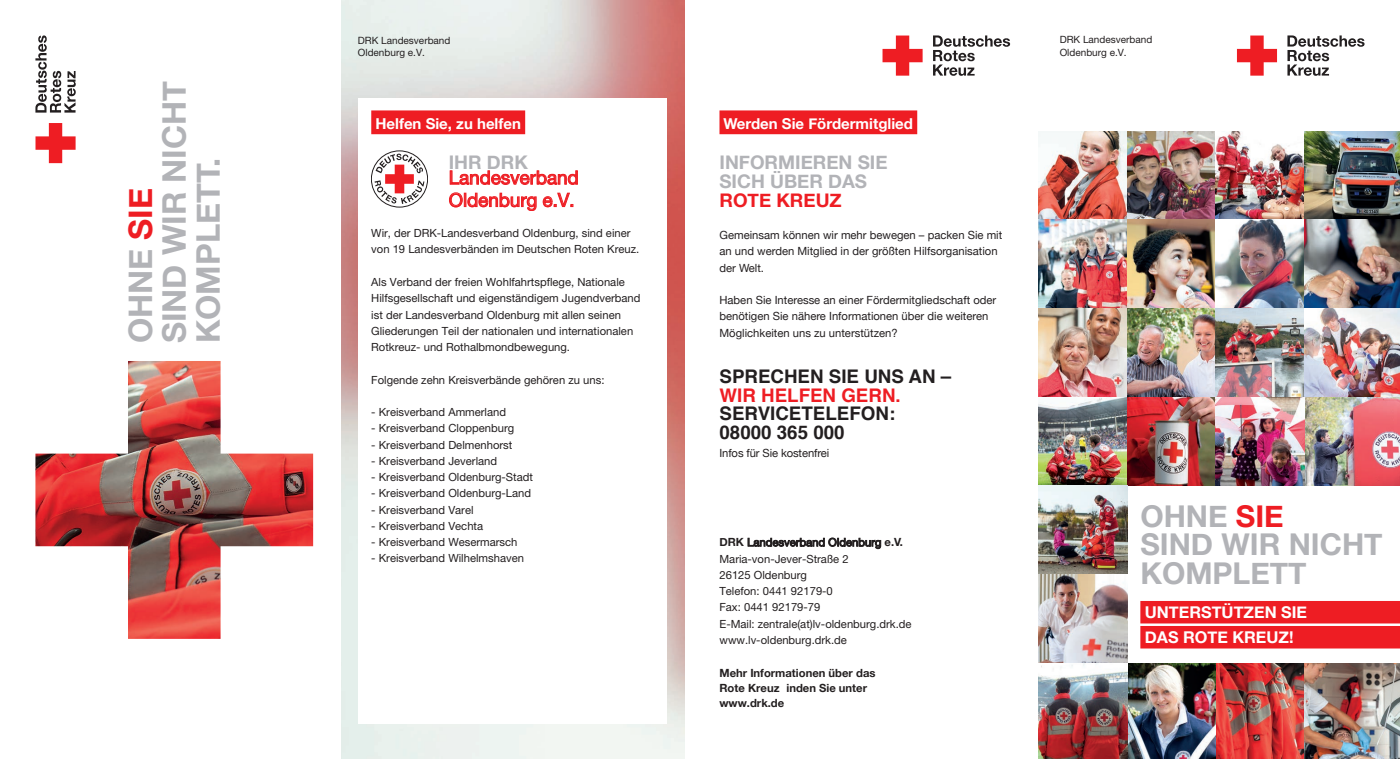
<style>
.page{position:relative;width:1400px;height:759px;background:#fff}
.page>*{position:absolute;margin:0;border:0;box-sizing:border-box;transform-origin:0 0}
.t1{font:700 32.5px/33.8px "Helvetica Neue";color:#b2b3b7}
.t2{font:700 30px/28.8px "Helvetica Neue";color:#b2b3b7}
.t3{font:700 18.75px/18.8px "Helvetica";color:#231f20}
.t4{font:700 18.75px/18.8px "Helvetica Neue";color:#b2b3b7}
.t5{font:18.75px/22.2px "Helvetica Neue LT";color:#ee1d23}
.t6{font:700 18.75px "Helvetica";color:#ee1d23}
.t7{font:700 18.75px "Helvetica Neue";color:#ee1d23}
.t8{font:700 16.25px/25px "Helvetica Neue";color:#fff}
.t9{font:700 15px "Helvetica Neue";color:#fff}
.t10{font:11.25px/16.2px "Helvetica Neue LT";color:#231f20}
.t11{font:11.25px/16.2px "Helvetica Neue";color:#231f20}
.t12{font:700 11.25px/15px "Helvetica Neue";color:#231f20}
.t13{font:10px/12.5px "Helvetica Neue LT";color:#231f20}
.s1{color:#ee1d23}
.s2{font-family:"Helvetica Neue"}
.s3{font-family:"Helvetica Neue";font-weight:700}
</style>
<div class="page">
<div style="left:1140px;top:600px;width:260px;height:23px;background:#ee1d23"></div>
<div style="left:1140px;top:625px;width:260px;height:23px;background:#ee1d23"></div>
<svg style="left:1237px;top:35px;width:40px;height:41px"></svg>
<svg style="left:1287px;top:35px;width:77px;height:41px"></svg>
<img style="left:1038px;top:131px;width:362px;height:354px">
<img style="left:1038px;top:485px;width:89px;height:178px">
<img style="left:1038px;top:663px;width:362px;height:95px">
<svg style="left:748px;top:537px;width:133px;height:11px"></svg>
<svg style="left:882px;top:35px;width:40px;height:41px"></svg>
<svg style="left:933px;top:35px;width:77px;height:41px"></svg>
<div style="left:719px;top:110px;width:198px;height:24px;background:#ee1d23"></div>
<img style="left:341px;top:0;width:343px;height:758px">
<div style="left:358px;top:98px;width:308px;height:625px;background:#fff"></div>
<svg style="left:450px;top:170px;width:128px;height:15px"></svg>
<svg style="left:449px;top:192px;width:88px;height:19px"></svg>
<svg style="left:543px;top:192px;width:30px;height:16px"></svg>
<svg style="left:373px;top:152px;width:60px;height:60px"></svg>
<div style="left:371px;top:151px;width:63px;height:63px;border:3px solid #fff;border-radius:50%"></div>
<div style="left:371px;top:110px;width:154px;height:24px;background:#ee1d23"></div>
<img style="left:35px;top:361px;width:278px;height:277px">
<svg style="left:35px;top:123px;width:41px;height:40px"></svg>
<svg style="left:35px;top:35px;width:41px;height:77px"></svg>
<svg style="left:371px;top:151px;width:56px;height:56px"></svg>
<div style="left:371px;top:151px;width:57px;height:56px;border:1px solid #231f20;border-radius:50%"></div>
<svg style="left:374px;top:154px;width:50px;height:50px"></svg>
<h1 class="t1" style="left:125px;top:343px;width:264px;rotate:-90deg">OHNE <span class="s1">SIE<br></span>SIND WIR NICHT<br>KOMPLETT.</h1>
<p class="t13" style="left:358px;top:35px;width:94px;line-height:11.4px"><span class="s2">DRK</span> Landesverband<br>Oldenburg e.V.</p>
<p class="t13" style="left:1059px;top:33px;width:94px">DRK Landesverband<br>Oldenburg e.V.</p>
<h3 class="t9" style="left:375px;top:111px;width:147px">Helfen Sie, zu helfen</h3>
<h3 class="t9" style="left:723px;top:111px;width:191px">Werden Sie Fördermitglied</h3>
<h3 class="t4" style="left:449px;top:153px;width:81px">IHR DRK</h3>
<h3 class="t5" style="left:449px;top:166px;width:131px">Landesverband<br>Oldenburg e.V.</h3>
<p class="t10" style="left:371px;top:225px;width:269px">Wir, der DRK-Landesverband Oldenburg, sind einer von 19 Landesverbänden im Deutschen Roten Kreuz.</p>
<p class="t10" style="left:371px;top:273px;width:271px">Als Verband der freien Wohlfahrtspflege, Nationale Hilfsgesellschaft und eigenständigem Jugendverband ist der Landesverband Oldenburg mit allen seinen Gliederungen Teil der nationalen und internationalen Rotkreuz- und Rothalbmondbewegung.</p>
<p class="t10" style="left:371px;top:371px;width:235px">Folgende zehn Kreisverbände gehören zu uns:</p>
<p class="t10" style="left:371px;top:403px;width:136px">- Kreisverband Ammerland</p>
<p class="t10" style="left:371px;top:420px;width:144px">- Kreisverband Cloppenburg</p>
<p class="t10" style="left:371px;top:436px;width:143px">- Kreisverband Delmenhorst</p>
<p class="t10" style="left:371px;top:452px;width:127px">- Kreisverband Jeverland</p>
<p class="t10" style="left:371px;top:468px;width:163px">- Kreisverband Oldenburg-Stadt</p>
<p class="t10" style="left:371px;top:485px;width:161px">- Kreisverband Oldenburg-Land</p>
<p class="t10" style="left:371px;top:501px;width:104px">- Kreisverband Varel</p>
<p class="t10" style="left:371px;top:517px;width:113px">- Kreisverband Vechta</p>
<p class="t10" style="left:371px;top:533px;width:148px">- Kreisverband Wesermarsch</p>
<p class="t10" style="left:371px;top:550px;width:154px">- Kreisverband Wilhelmshaven</p>
<h3 class="t4" style="left:719px;top:153px;width:169px">INFORMIEREN SIE<br>SICH ÜBER DAS</h3>
<h3 class="t7" style="left:719px;top:185px;width:124px">ROTE KREUZ</h3>
<p class="t11" style="left:719px;top:227px;width:284px">Gemeinsam können wir mehr bewegen – packen Sie mit an und werden Mitglied in der größten Hilfsorganisation der Welt.</p>
<p class="t11" style="left:719px;top:292px;width:278px">Haben Sie Interesse an einer Fördermitgliedschaft oder benötigen Sie nähere Informationen über die weiteren<br>Möglichkeiten uns zu unterstützen?</p>
<h3 class="t3" style="left:719px;top:367px;width:233px">SPRECHEN SIE UNS AN –</h3>
<h3 class="t6" style="left:719px;top:380px;width:183px">WIR HELFEN GERN.</h3>
<h3 class="t3" style="left:719px;top:404px;width:177px">SERVICETELEFON:<br>08000 365 000</h3>
<p class="t11" style="left:719px;top:445px;width:111px">Infos für Sie kostenfrei</p>
<p class="t10" style="left:719px;top:533px;width:194px"><span class="s3">DRK</span> Landesverband Oldenburg <span class="s3">e.V.<br></span>Maria-von-Jever-Straße 2<br>26125 Oldenburg<br>Telefon: 0441 92179-0<br>Fax: 0441 92179-79<br>E-Mail: zentrale(at)lv-oldenburg.drk.de <span class="s2">www.</span>lv-oldenburg.drk<span class="s2">.de</span></p>
<p class="t12" style="left:719px;top:665px;width:158px">Mehr Informationen über das<br>Rote Kreuz inden Sie unter www.drk.de</p>
<h2 class="t2" style="left:1140px;top:502px;width:244px">OHNE <span class="s1">SIE<br></span>SIND WIR NICHT<br>KOMPLETT</h2>
<h3 class="t8" style="left:1145px;top:600px;width:164px">UNTERSTÜTZEN SIE<br>DAS ROTE KREUZ!</h3>
</div>
